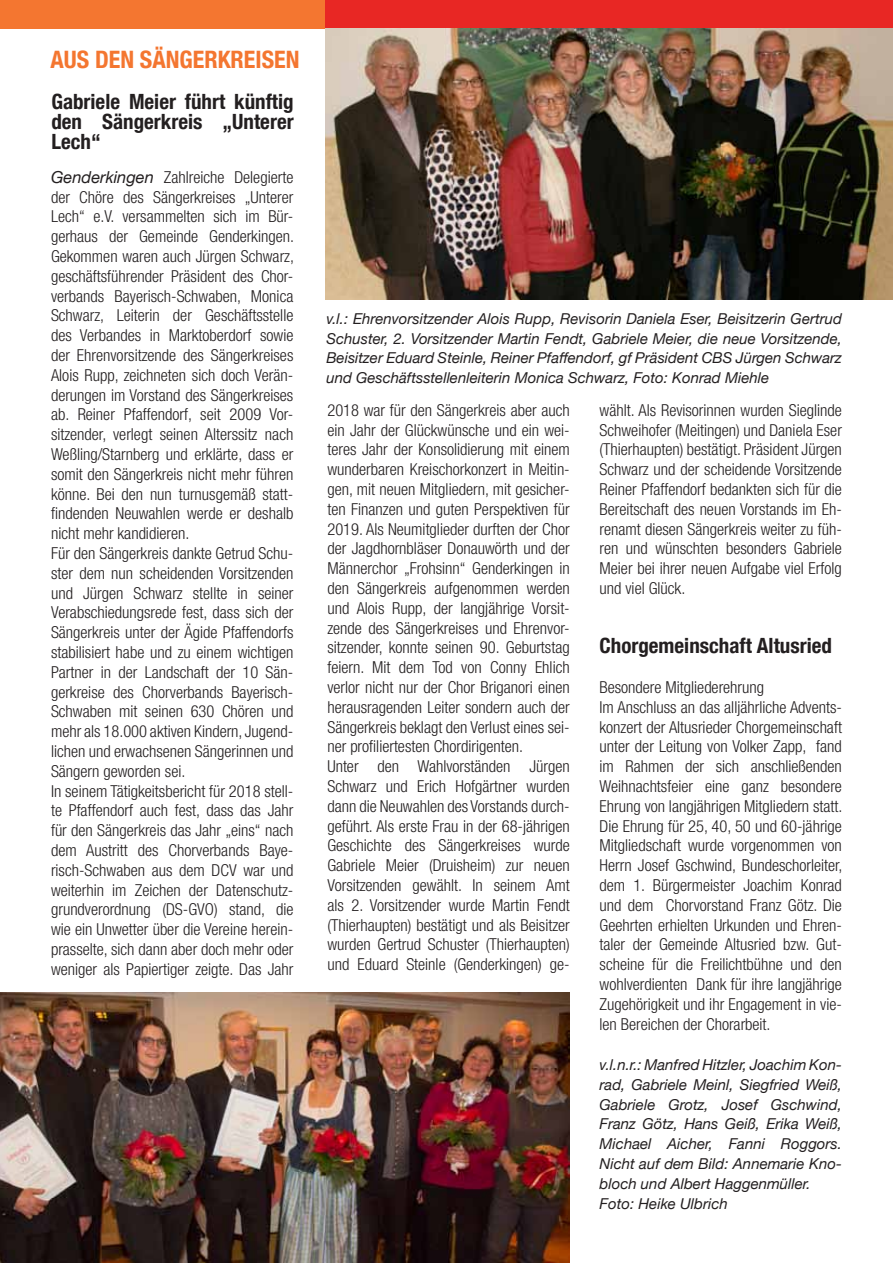
<style>
.page{position:relative;width:893px;height:1263px;background:#fff}
.page>*{position:absolute;margin:0;border:0;box-sizing:border-box;transform-origin:0 0}
.t1{font:700 condensed 24px "Helvetica Neue LT Com";color:#f47630}
.t2{font:700 condensed 21px/19.8px "Helvetica Neue LT Com";color:#231f20;text-align:justify}
.t3{font:300 condensed 16.5px/19.8px "Helvetica Neue LT Com";color:#231f20}
.t4{font:italic 15px/19.8px "Helvetica Neue";color:#231f20;text-align:justify}
.s1{font-family:"Helvetica Neue";font-weight:400;font-style:italic;font-stretch:normal}
</style>
<div class="page">
<div style="left:0;top:0;width:325px;height:29px;background:#f47630"></div>
<div style="left:325px;top:0;width:568px;height:29px;background:#e82724"></div>
<img style="left:325px;top:29px;width:568px;height:271px">
<img style="left:0;top:992px;width:570px;height:271px">
<h1 class="t1" style="left:51px;top:45px;width:58px">Aus den</h1>
<h1 class="t1" style="left:140px;top:45px;width:39px">sängerkreisen</h1>
<p class="t2" style="left:51px;top:92px;width:244px">Gabriele Meier führt künftig den Sängerkreis „Unterer Lech“</p>
<p class="t3" style="left:51px;top:167px;width:244px"><span class="s1">Genderkingen</span> Zahlreiche Delegierte der Chöre des Sängerkreises „Unterer Lech“ e.V. versammelten sich im Bür&shy;gerhaus der Gemeinde Genderkingen.<br>Gekommen waren auch Jürgen Schwarz, geschäftsführender Präsident des Chor&shy;verbands Bayerisch-Schwaben, Monica Schwarz, Leiterin der Geschäftsstelle des Verbandes in Marktoberdorf sowie der Ehrenvorsitzende des Sängerkreises Alois Rupp, zeichneten sich doch Verän&shy;derungen im Vorstand des Sängerkreises ab. Reiner Pfaffendorf, seit 2009 Vor&shy;sitzender, verlegt seinen Alterssitz nach Weßling/Starnberg und erklärte, dass er somit den Sängerkreis nicht mehr führen könne. Bei den nun turnusgemäß statt&shy;findenden Neuwahlen werde er deshalb nicht mehr kandidieren.<br>Für den Sängerkreis dankte Getrud Schu&shy;ster dem nun scheidenden Vorsitzenden und Jürgen Schwarz stellte in seiner Verabschiedungsrede fest, dass sich der Sängerkreis unter der Ägide Pfaffendorfs stabilisiert habe und zu einem wichtigen Partner in der Landschaft der 10 Sän&shy;gerkreise des Chorverbands Bayerisch-Schwaben mit seinen 630 Chören und mehr als 18.000 aktiven Kindern, Jugend&shy;lichen und erwachsenen Sängerinnen und Sängern geworden sei.<br>In seinem Tätigkeitsbericht für 2018 stell&shy;te Pfaffendorf auch fest, dass das Jahr für den Sängerkreis das Jahr „eins“ nach dem Austritt des Chorverbands Baye&shy;risch-Schwaben aus dem DCV war und weiterhin im Zeichen der Datenschutz&shy;grundverordnung (DS-GVO) stand, die wie ein Unwetter über die Vereine herein&shy;prasselte, sich dann aber doch mehr oder weniger als Papiertiger zeigte. Das Jahr</p>
<p class="t4" style="left:326px;top:309px;width:517px">v.l.: Ehrenvorsitzender Alois Rupp, Revisorin Daniela Eser, Beisitzerin Gertrud Schuster, 2. Vorsitzender Martin Fendt, Gabriele Meier, die neue Vorsitzende, Beisitzer Eduard Steinle, Reiner Pfaffendorf, gf Präsident CBS Jürgen Schwarz und Geschäftsstellenleiterin Monica Schwarz, Foto: Konrad Miehle</p>
<p class="t3" style="left:327px;top:400px;width:244px">2018 war für den Sängerkreis aber auch ein Jahr der Glückwünsche und ein wei&shy;teres Jahr der Konsolidierung mit einem wunderbaren Kreischorkonzert in Meitin&shy;gen, mit neuen Mitgliedern, mit gesicher&shy;ten Finanzen und guten Perspektiven für 2019. Als Neumitglieder durften der Chor der Jagdhornbläser Donauwörth und der Männerchor „Frohsinn“ Genderkingen in den Sängerkreis aufgenommen werden und Alois Rupp, der langjährige Vorsit&shy;zende des Sängerkreises und Ehrenvor&shy;sitzender, konnte seinen 90. Geburtstag feiern. Mit dem Tod von Conny Ehlich verlor nicht nur der Chor Briganori einen herausragenden Leiter sondern auch der Sängerkreis beklagt den Verlust eines sei&shy;ner profiliertesten Chordirigenten.<br>Unter den Wahlvorständen Jürgen Schwarz und Erich Hofgärtner wurden dann die Neuwahlen des Vorstands durch&shy;geführt. Als erste Frau in der 68-jährigen Geschichte des Sängerkreises wurde Gabriele Meier (Druisheim) zur neuen Vorsitzenden gewählt. In seinem Amt als 2. Vorsitzender wurde Martin Fendt (Thierhaupten) bestätigt und als Beisitzer wurden Gertrud Schuster (Thierhaupten) und Eduard Steinle (Genderkingen) ge-</p>
<p class="t3" style="left:600px;top:400px;width:244px;text-align:justify">wählt. Als Revisorinnen wurden Sieglinde Schweihofer (Meitingen) und Daniela Eser (Thierhaupten) bestätigt. Präsident Jürgen Schwarz und der scheidende Vorsitzende Reiner Pfaffendorf bedankten sich für die Bereitschaft des neuen Vorstands im Eh&shy;renamt diesen Sängerkreis weiter zu füh&shy;ren und wünschten besonders Gabriele Meier bei ihrer neuen Aufgabe viel Erfolg und viel Glück.</p>
<p class="t2" style="left:600px;top:636px;width:234px">Chorgemeinschaft Altusried</p>
<p class="t3" style="left:600px;top:677px;width:244px">Besondere Mitgliederehrung<br>Im Anschluss an das alljährliche Advents&shy;konzert der Altusrieder Chorgemeinschaft unter der Leitung von Volker Zapp, fand im Rahmen der sich anschließenden Weihnachtsfeier eine ganz besondere Ehrung von langjährigen Mitgliedern statt.<br>Die Ehrung für 25, 40, 50 und 60-jährige Mitgliedschaft wurde vorgenommen von Herrn Josef Gschwind, Bundeschorleiter, dem 1. Bürgermeister Joachim Konrad und dem Chorvorstand Franz Götz. Die Geehrten erhielten Urkunden und Ehren&shy;taler der Gemeinde Altusried bzw. Gut&shy;scheine für die Freilichtbühne und den wohlverdienten Dank für ihre langjährige Zugehörigkeit und ihr Engagement in vie&shy;len Bereichen der Chorarbeit.</p>
<p class="t4" style="left:600px;top:1056px;width:244px;text-align:left">v.l.n.r.: Manfred Hitzler, Joachim Kon&shy;rad, Gabriele Meinl, Siegfried Weiß, Gabriele Grotz, Josef Gschwind, Franz Götz, Hans Geiß, Erika Weiß, Michael Aicher, Fanni Roggors.<br>Nicht auf dem Bild: Annemarie Kno&shy;bloch und Albert Haggenmüller.<br>Foto: Heike Ulbrich</p>
</div>
